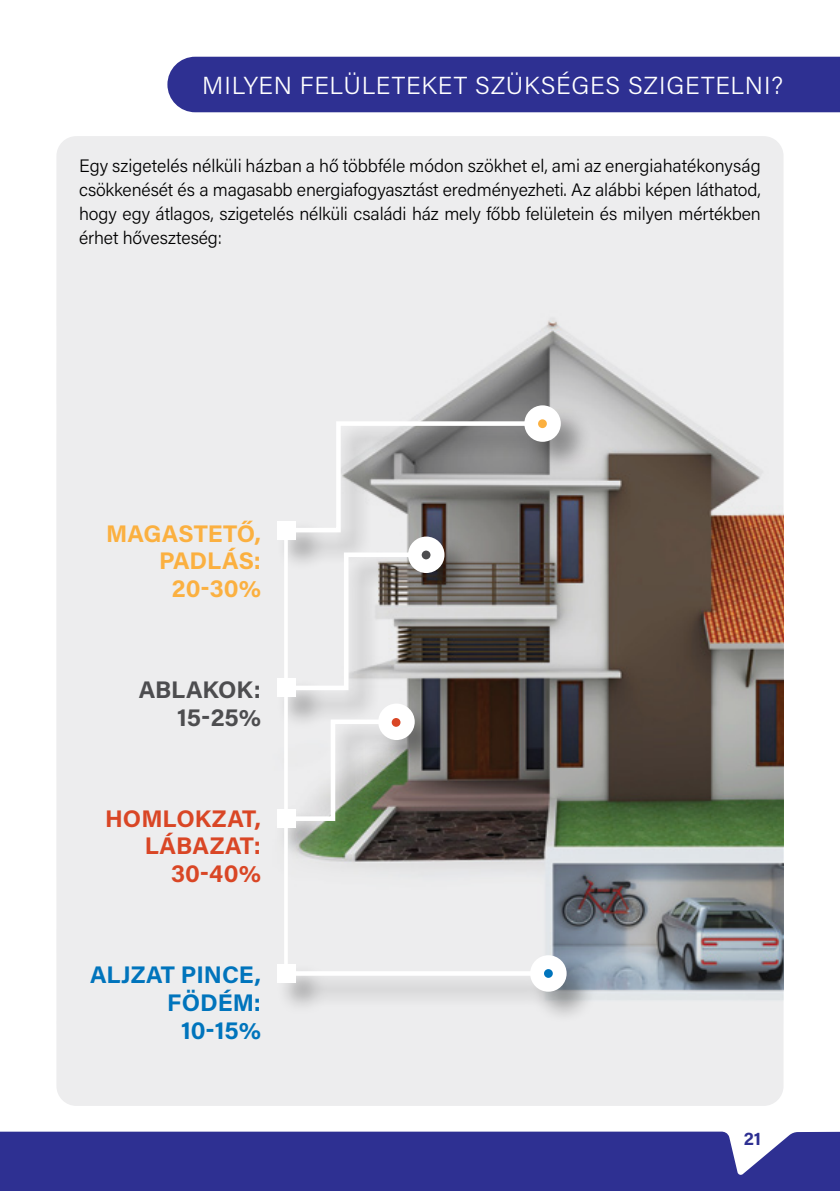
<style>
.page{position:relative;width:840px;height:1191px;background:#fff}
.page>*{position:absolute;margin:0;border:0;box-sizing:border-box;transform-origin:0 0}
.t1{font:300 24.6px "Acumin Pro";letter-spacing:.03em;color:#fff}
.t2{font:700 24px/27.6px "Acumin Pro";color:#d94625;text-align:right}
.t3{font:700 24px/27.6px "Acumin Pro";color:#0074bc;text-align:right}
.t4{font:700 24px/27.6px "Acumin Pro";color:#fbb040;text-align:right}
.t5{font:700 24px/27.6px "Acumin Pro";letter-spacing:-.005em;color:#4d4d4f;text-align:right}
.t6{font:700 18.4px "Acumin Pro";color:#2e3092}
.t7{font:300 18px/24px "Acumin Pro";letter-spacing:-.01em;color:#000;text-align:justify}
</style>
<div class="page">
<div style="left:56px;top:136px;width:727px;height:970px;background:#ededee;border-radius:20px"></div>
<div style="left:0;top:1131px;width:839px;height:60px;background:#2e3092"></div>
<div style="left:167px;top:57px;width:672px;height:55px;background:#2e3092"></div>
<img style="left:287px;top:320px;width:496px;height:680px">
<div style="left:276px;top:404px;width:316px;height:167px;background:#000;opacity:.35"></div>
<svg style="left:282px;top:419px;width:265px;height:115px"></svg>
<div style="left:277px;top:521px;width:19px;height:18px;background:#fff"></div>
<div style="left:524px;top:405px;width:36px;height:37px;background:#fff;border-radius:50%"></div>
<div style="left:276px;top:535px;width:200px;height:194px;background:#000;opacity:.35"></div>
<svg style="left:282px;top:550px;width:148px;height:142px"></svg>
<div style="left:277px;top:679px;width:19px;height:18px;background:#fff"></div>
<div style="left:408px;top:536px;width:36px;height:37px;background:#fff;border-radius:50%"></div>
<div style="left:276px;top:702px;width:170px;height:158px;background:#000;opacity:.35"></div>
<svg style="left:282px;top:717px;width:119px;height:106px"></svg>
<div style="left:277px;top:809px;width:19px;height:18px;background:#fff"></div>
<div style="left:378px;top:703px;width:36px;height:37px;background:#fff;border-radius:50%"></div>
<div style="left:276px;top:954px;width:322px;height:69px;background:#000;opacity:.35"></div>
<hr style="left:286px;top:971px;width:262px;height:4px;background:#fff">
<div style="left:277px;top:964px;width:19px;height:18px;background:#fff"></div>
<div style="left:530px;top:955px;width:36px;height:36px;background:#fff;border-radius:50%"></div>
<svg style="left:537px;top:419px;width:9px;height:9px"></svg>
<div style="left:421px;top:550px;width:9px;height:9px;background:#4d4d4f;border-radius:50%"></div>
<div style="left:391px;top:718px;width:9px;height:9px;background:#d94625;border-radius:50%"></div>
<svg style="left:543px;top:969px;width:9px;height:9px"></svg>
<hr style="left:284px;top:525px;width:3px;height:448px;background:#fff">
<h1 class="t1" style="left:202px;top:68px;width:582px">MILYEN FELÜLETEKET SZÜKSÉGES SZIGETELNI?</h1>
<p class="t7" style="left:79px;top:153px;width:682px">Egy szigetelés nélküli házban a hő többféle módon szökhet el, ami az energiahatékonyság csökkenését és a magasabb energiafogyasztást eredményezheti. Az alábbi képen láthatod, hogy egy átlagos, szigetelés nélküli családi ház mely főbb felületein és milyen mértékben érhet hőveszteség:</p>
<h2 class="t4" style="left:106px;top:518px;width:156px">MAGASTETŐ,<br>PADLÁS:<br>20-30%</h2>
<h2 class="t5" style="left:139px;top:675px;width:124px">ABLAKOK:<br>15-25%</h2>
<h2 class="t2" style="left:105px;top:803px;width:157px">HOMLOKZAT,<br>LÁBAZAT:<br>30-40%</h2>
<h2 class="t3" style="left:90px;top:960px;width:172px">ALJZAT PINCE,<br>FÖDÉM:<br>10-15%</h2>
<p class="t6" style="left:743px;top:1125px;width:19px">21</p>
</div>
